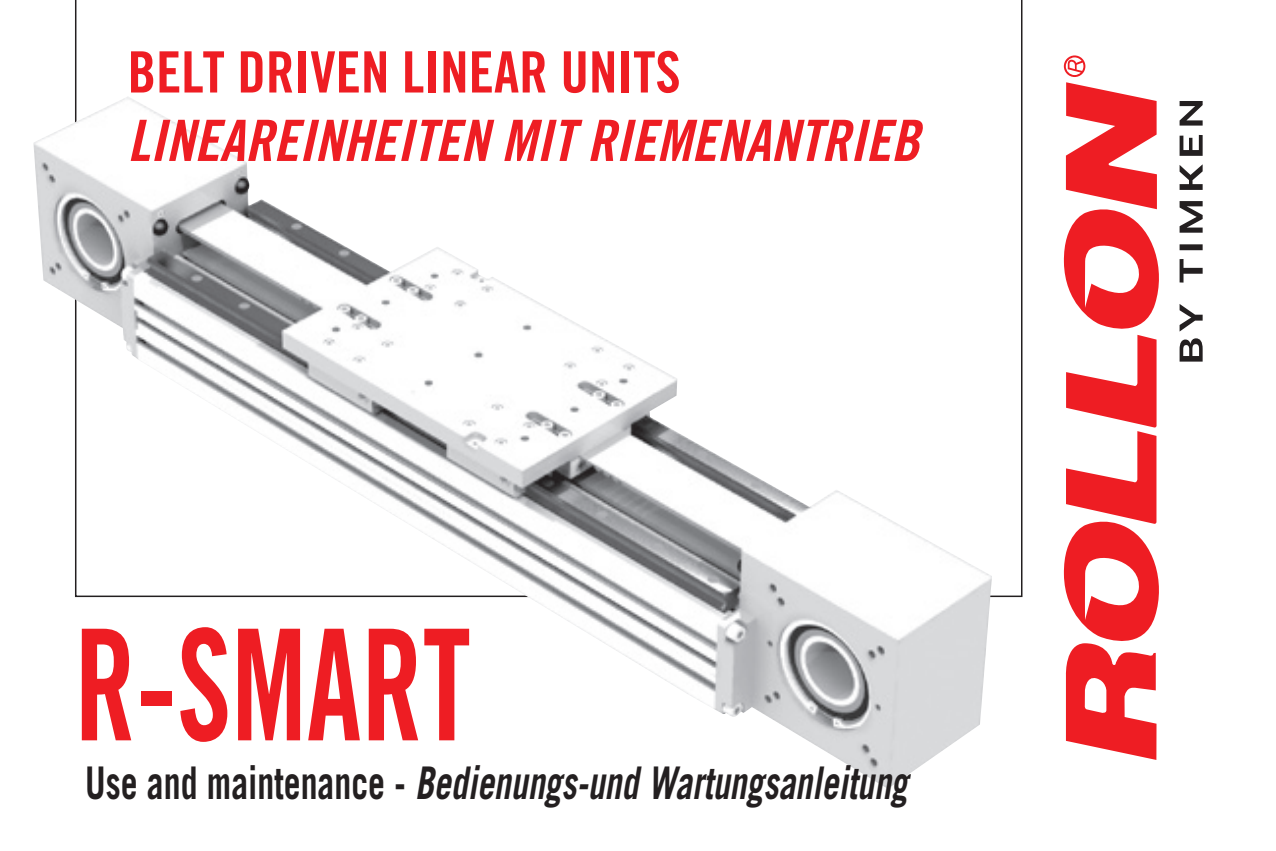
<style>
.page{position:relative;width:1276px;height:851px;background:#fff}
.page>*{position:absolute;margin:0;border:0;box-sizing:border-box;transform-origin:0 0}
.t1{font:154.5px "Trade Gothic Bold Cond Twenty";color:#ee1d23;scale:.8 1}
.t2{font:57px "Trade Gothic Bold Cond Twenty Obl";color:#ee1d23}
.t3{font:57px "Trade Gothic Bold Cond Twenty";color:#ee1d23}
.t4{font:italic 700 45px "Trade Gothic";color:#231f20;scale:.75 1}
.s1{font-style:normal}
</style>
<div class="page">
<img style="left:33px;top:96px;width:959px;height:692px">
<svg style="left:1064px;top:55px;width:95px;height:704px;fill:#ee1d23"></svg>
<svg style="left:1179px;top:101px;width:23px;height:260px"></svg>
<p class="t3" style="left:128px;top:37px;width:555px">BELT DRIVEN LINEAR UNITS</p>
<p class="t2" style="left:128px;top:106px;width:793px">LINEAREINHEITEN MIT RIEMENANTRIEB</p>
<h1 class="t1" style="left:74px;top:591px;width:497px">R-SMART</h1>
<p class="t4" style="left:85px;top:755px;width:1098px"><span class="s1">Use and maintenance -</span> Bedienungs-und Wartungsanleitung</p>
</div>
